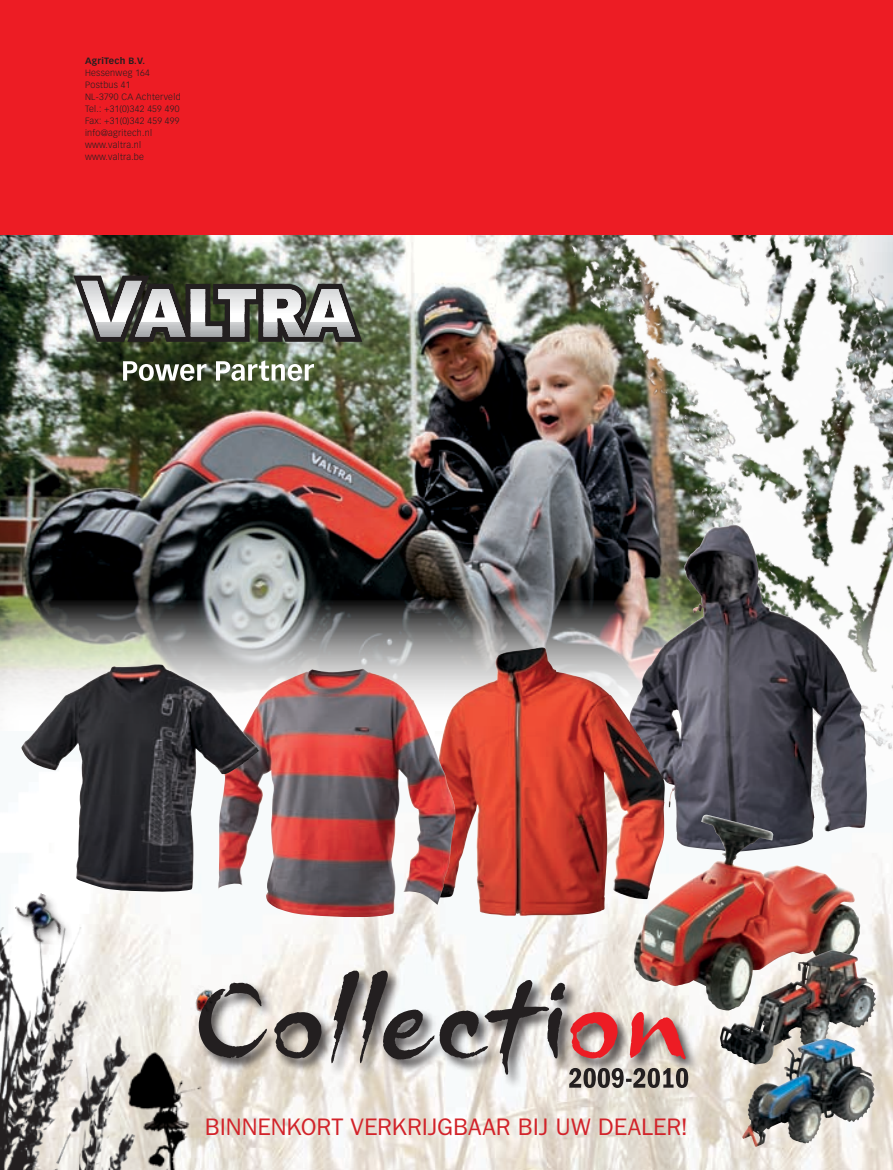
<style>
.page{position:relative;width:893px;height:1170px;background:#fff}
.page>*{position:absolute;margin:0;border:0;box-sizing:border-box;transform-origin:0 0}
.t1{font:24px "ITC Franklin Gothic Std";letter-spacing:-.005em;color:#d2232a}
.t2{font:300 9px/12px "Vectora LT Pro";letter-spacing:.03em;color:#231f20}
.t3{font:700 9px "Vectora LT Pro";color:#231f20}
</style>
<div class="page">
<img style="left:0;top:234px;width:545px;height:366px">
<svg style="left:0;top:600px;width:545px;height:110px;background:#90928d"></svg>
<img style="left:0;top:821px;width:893px;height:348px">
<img style="left:545px;top:234px;width:348px;height:587px">
<img style="left:0;top:926px;width:136px;height:243px">
<img style="left:79px;top:1059px;width:41px;height:110px">
<img style="left:120px;top:1042px;width:87px;height:127px">
<img style="left:6px;top:886px;width:68px;height:64px">
<img style="left:629px;top:525px;width:220px;height:326px">
<img style="left:426px;top:649px;width:179px;height:266px">
<img style="left:218px;top:668px;width:239px;height:248px">
<img style="left:21px;top:664px;width:239px;height:229px">
<img style="left:634px;top:814px;width:170px;height:196px">
<img style="left:720px;top:950px;width:112px;height:114px">
<img style="left:742px;top:1038px;width:85px;height:108px">
<svg style="left:123px;top:361px;width:83px;height:20px"></svg>
<svg style="left:216px;top:360px;width:98px;height:21px"></svg>
<svg style="left:73px;top:275px;width:289px;height:67px"></svg>
<hr style="left:81px;top:281px;width:266px;height:1px;background:#c8cacc">
<hr style="left:81px;top:282px;width:266px;height:2px;background:#cacbcd">
<hr style="left:81px;top:284px;width:266px;height:1px;background:#ccced0">
<hr style="left:81px;top:285px;width:266px;height:1px;background:#cecfd1">
<hr style="left:81px;top:286px;width:266px;height:1px;background:#d0d1d3">
<hr style="left:81px;top:287px;width:266px;height:1px;background:#d1d3d4">
<hr style="left:81px;top:288px;width:266px;height:1px;background:#d4d5d7">
<hr style="left:81px;top:289px;width:266px;height:2px;background:#d5d7d8">
<hr style="left:81px;top:291px;width:266px;height:1px;background:#d7d8da">
<hr style="left:81px;top:292px;width:266px;height:1px;background:#d9dbdc">
<hr style="left:81px;top:293px;width:266px;height:1px;background:#dbdcde">
<hr style="left:81px;top:294px;width:266px;height:1px;background:#dedfe0">
<hr style="left:81px;top:295px;width:266px;height:1px;background:#dfe0e1">
<hr style="left:81px;top:296px;width:266px;height:2px;background:#e1e2e3">
<hr style="left:81px;top:298px;width:266px;height:1px;background:#e3e4e5">
<hr style="left:81px;top:299px;width:266px;height:1px;background:#e5e6e7">
<hr style="left:81px;top:300px;width:266px;height:1px;background:#e7e8e8">
<hr style="left:81px;top:301px;width:266px;height:1px;background:#e9e9ea">
<hr style="left:81px;top:302px;width:266px;height:1px;background:#ebecec">
<hr style="left:81px;top:303px;width:266px;height:2px;background:#ededee">
<hr style="left:81px;top:305px;width:266px;height:1px;background:#eeeff0">
<hr style="left:81px;top:306px;width:266px;height:1px;background:#f0f1f1">
<hr style="left:81px;top:307px;width:266px;height:1px;background:#f3f3f3">
<hr style="left:81px;top:308px;width:266px;height:1px;background:#f4f5f5">
<hr style="left:81px;top:309px;width:266px;height:1px;background:#f7f7f8">
<hr style="left:81px;top:310px;width:266px;height:2px;background:#f9f9fa">
<hr style="left:81px;top:312px;width:266px;height:1px;background:#fcfcfc">
<hr style="left:81px;top:313px;width:266px;height:1px;background:#fff">
<hr style="left:95px;top:322px;width:260px;height:1px;background:#d1d3d4">
<hr style="left:95px;top:323px;width:260px;height:1px;background:#cecfd1">
<hr style="left:95px;top:324px;width:260px;height:1px;background:#cacbcd">
<hr style="left:95px;top:325px;width:260px;height:2px;background:#c5c7c9">
<hr style="left:95px;top:326px;width:260px;height:2px;background:#c1c3c5">
<hr style="left:95px;top:328px;width:260px;height:1px;background:#bec0c2">
<hr style="left:95px;top:329px;width:260px;height:1px;background:#babcbe">
<hr style="left:95px;top:330px;width:260px;height:1px;background:#b6b8ba">
<hr style="left:95px;top:331px;width:260px;height:2px;background:#b2b4b6">
<hr style="left:95px;top:332px;width:260px;height:2px;background:#adb0b2">
<hr style="left:95px;top:334px;width:260px;height:1px;background:#aaacaf">
<hr style="left:95px;top:335px;width:260px;height:1px;background:#a6a8ab">
<hr style="left:95px;top:336px;width:260px;height:1px;background:#a2a4a7">
<div style="left:0;top:0;width:893px;height:234px;background:#ed1c24"></div>
<div style="left:568px;top:1009px;width:131px;height:63px;background:#231f20;opacity:.75"></div>
<div style="left:197px;top:968px;width:382px;height:119px;background:#231f20;opacity:.75"></div>
<div style="left:196px;top:989px;width:26px;height:29px;background:#f4efeb"></div>
<img style="left:190px;top:984px;width:9px;height:31px">
<svg style="left:199px;top:970px;width:489px;height:117px"></svg>
<p class="t3" style="left:85px;top:56px;width:62px">AgriTech B.V.</p>
<p class="t2" style="left:85px;top:67px;width:97px">Hessenweg 164<br>Postbus 41<br>NL-3790 CA Achterveld<br>Tel.: +31(0)342 459 490<br>Fax: +31(0)342 459 499 info@agritech.nl www.valtra.nl www.valtra.be</p>
<h1 class="t1" style="left:205px;top:1112px;width:485px">BINNENKORT VERKRIJGBAAR BIJ UW DEALER!</h1>
</div>
